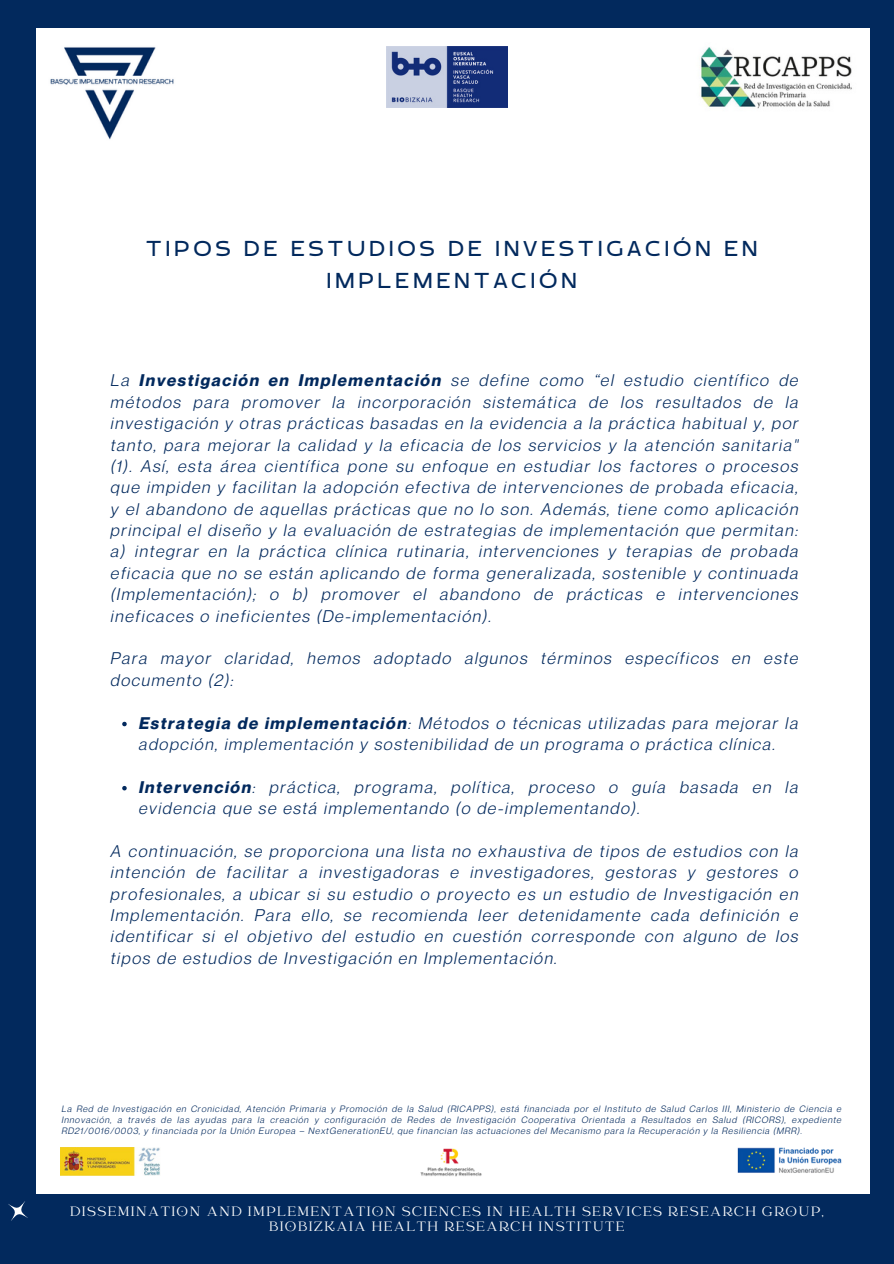
<style>
.page{position:relative;width:894px;height:1264px;background:#fff}
.page>*{position:absolute;margin:0;border:0;box-sizing:border-box;transform-origin:0 0}
.t1{font:28.5px/31.5px "RTL Banana Regular";letter-spacing:.15em;color:#02295d;text-align:center}
.t2{font:italic 16.5px/21.3px "Neue Montreal";letter-spacing:.1em;color:#02295d}
.t3{font:15px/15.8px "Catchy Mager";letter-spacing:.1em;color:#fff;text-align:center}
.t4{font:italic 9px/11.2px "Neue Montreal";letter-spacing:.1em;color:#02295d;text-align:justify}
.s1{font-weight:700}
</style>
<div class="page">
<div style="left:0;top:0;width:893px;height:1263px;background:#02295d"></div>
<div style="left:36px;top:28px;width:833px;height:1165px;background:#fff"></div>
<img style="left:50px;top:47px;width:124px;height:93px">
<svg style="left:8px;top:1201px;width:20px;height:20px"></svg>
<img style="left:701px;top:47px;width:151px;height:62px">
<img style="left:737px;top:1147px;width:105px;height:26px">
<img style="left:420px;top:1148px;width:62px;height:29px">
<img style="left:61px;top:1147px;width:99px;height:28px">
<svg style="left:122px;top:721px;width:5px;height:5px"></svg>
<svg style="left:122px;top:786px;width:5px;height:4px"></svg>
<img style="left:386px;top:47px;width:121px;height:61px">
<p class="t1" style="left:146px;top:236px;width:612px">TIPOS DE ESTUDIOS DE INVESTIGACIÓN EN<br>IMPLEMENTACIÓN</p>
<p class="t2" style="left:111px;top:369px;width:688px;text-align:justify">La <span class="s1">Investigación en Implementación</span> se define como “el estudio científico de métodos para promover la incorporación sistemática de los resultados de la investigación y otras prácticas basadas en la evidencia a la práctica habitual y, por tanto, para mejorar la calidad y la eficacia de los servicios y la atención sanitaria" (1). Así, esta área científica pone su enfoque en estudiar los factores o procesos que impiden y facilitan la adopción efectiva de intervenciones de probada eficacia, y el abandono de aquellas prácticas que no lo son. Además, tiene como aplicación principal el diseño y la evaluación de estrategias de implementación que permitan: a) integrar en la práctica clínica rutinaria, intervenciones y terapias de probada eficacia que no se están aplicando de forma generalizada, sostenible y continuada (Implementación); o b) promover el abandono de prácticas e intervenciones ineficaces o ineficientes (De-implementación).</p>
<h3 class="t2" style="left:111px;top:647px;width:688px">Para mayor claridad, hemos adoptado algunos términos específicos en este documento (2):</h3>
<p class="t2" style="left:139px;top:711px;width:660px"><span class="s1">Estrategia de implementación</span>: Métodos o técnicas utilizadas para mejorar la adopción, implementación y sostenibilidad de un programa o práctica clínica.</p>
<p class="t2" style="left:139px;top:776px;width:660px"><span class="s1">Intervención</span>: práctica, programa, política, proceso o guía basada en la evidencia que se está implementando (o de-implementando).</p>
<p class="t2" style="left:111px;top:840px;width:688px;text-align:justify">A continuación, se proporciona una lista no exhaustiva de tipos de estudios con la intención de facilitar a investigadoras e investigadores, gestoras y gestores o profesionales, a ubicar si su estudio o proyecto es un estudio de Investigación en Implementación. Para ello, se recomienda leer detenidamente cada definición e identificar si el objetivo del estudio en cuestión corresponde con alguno de los tipos de estudios de Investigación en Implementación.</p>
<p class="t4" style="left:62px;top:1102px;width:781px">La Red de Investigación en Cronicidad, Atención Primaria y Promoción de la Salud (RICAPPS), está financiada por el Instituto de Salud Carlos III, Ministerio de Ciencia e Innovación, a través de las ayudas para la creación y configuración de Redes de Investigación Cooperativa Orientada a Resultados en Salud (RICORS), expediente RD21/0016/0003, y financiada por la Unión Europea – NextGenerationEU, que financian las actuaciones del Mecanismo para la Recuperación y la Resiliencia (MRR).</p>
<p class="t3" style="left:70px;top:1204px;width:754px">DISSEMINATION AND IMPLEMENTATION SCIENCES IN HEALTH SERVICES RESEARCH GROUP,<br>BIOBIZKAIA HEALTH RESEARCH INSTITUTE</p>
</div>
